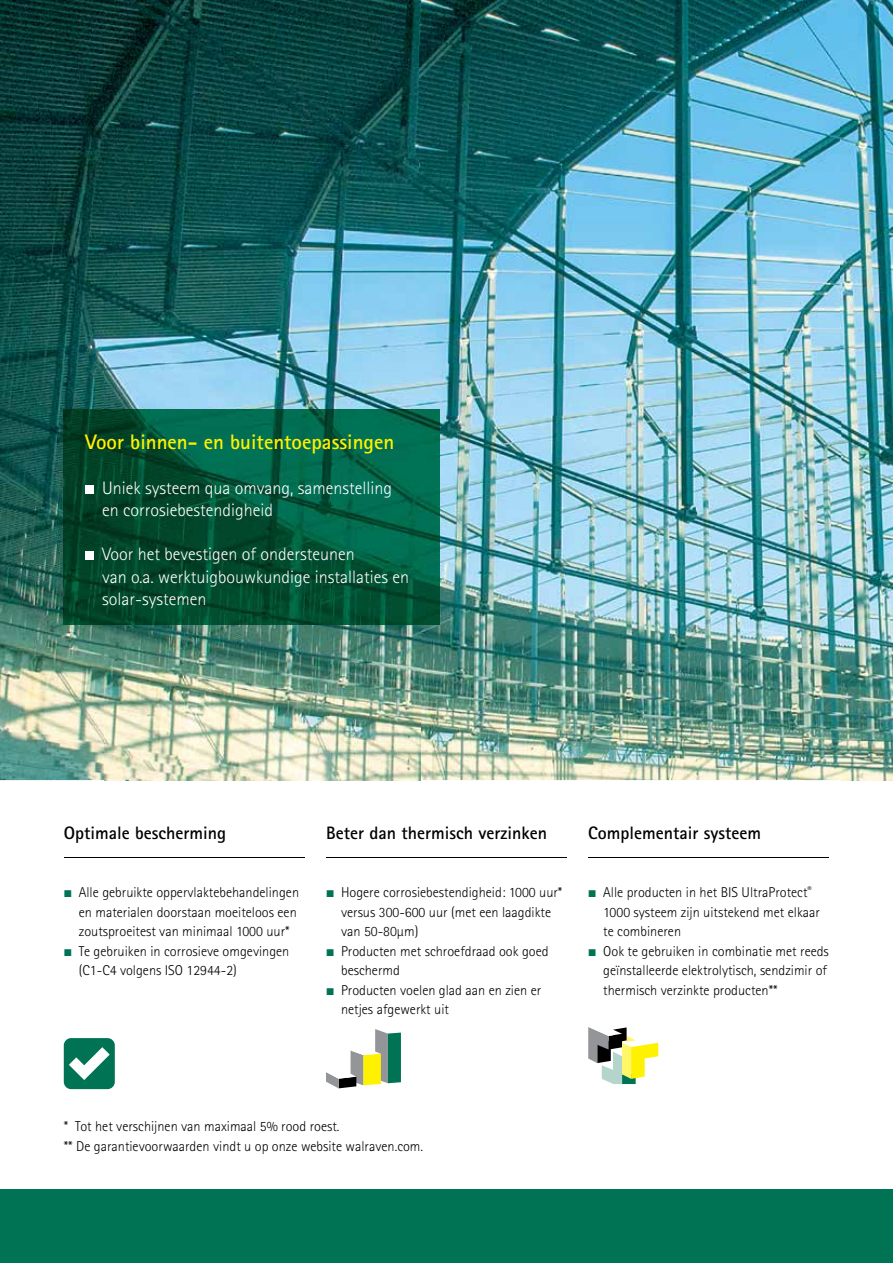
<style>
.page{position:relative;width:893px;height:1263px;background:#fff}
.page>*{position:absolute;margin:0;border:0;box-sizing:border-box;transform-origin:0 0}
.t1{font:700 21px "Rotis Sans Serif Std";color:#fff200}
.t2{font:300 18px/22.5px "Rotis Sans Serif Std";color:#fff}
.t3{font:700 18px "Rotis Sans Serif Std";color:#000}
.t4{font:300 14.25px/19.5px "Rotis Sans Serif Std";color:#000}
.s1{font-style:italic;color:#007355}
</style>
<div class="page">
<div style="left:0;top:1189px;width:893px;height:74px;background:#007355"></div>
<svg style="left:326px;top:1029px;width:75px;height:59px"></svg>
<svg style="left:588px;top:1027px;width:70px;height:57px"></svg>
<div style="left:64px;top:1038px;width:51px;height:51px;background:#007355;border-radius:7px"></div>
<svg style="left:69px;top:1047px;width:41px;height:33px"></svg>
<hr style="left:326px;top:857px;width:241px;height:1px;background:#000">
<hr style="left:64px;top:857px;width:241px;height:1px;background:#000">
<hr style="left:588px;top:857px;width:241px;height:1px;background:#000">
<img style="left:0;top:0;width:840px;height:363px">
<img style="left:840px;top:0;width:53px;height:780px">
<img style="left:0;top:363px;width:104px;height:417px">
<img style="left:104px;top:363px;width:737px;height:53px">
<img style="left:420px;top:416px;width:421px;height:364px">
<img style="left:104px;top:624px;width:316px;height:156px">
<img style="left:64px;top:410px;width:375px;height:214px">
<div style="left:85px;top:485px;width:9px;height:9px;background:#fff"></div>
<div style="left:85px;top:552px;width:9px;height:8px;background:#fff"></div>
<h1 class="t1" style="left:85px;top:428px;width:311px">Voor binnen- en buitentoepassingen</h1>
<p class="t2" style="left:102px;top:476px;width:291px">Uniek systeem qua omvang, samenstelling en corrosiebestendigheid</p>
<p class="t2" style="left:102px;top:543px;width:308px">Voor het bevestigen of ondersteunen<br>van o.a. werktuigbouwkundige installaties en solar-systemen</p>
<p class="t3" style="left:64px;top:821px;width:164px">Optimale bescherming</p>
<p class="t3" style="left:326px;top:821px;width:222px">Beter dan thermisch verzinken</p>
<p class="t3" style="left:588px;top:821px;width:174px">Complementair systeem</p>
<p class="t4" style="left:79px;top:882px;width:222px;text-indent:-15px"><span class="s1">■</span> Alle gebruikte oppervlaktebehandelingen en materialen doorstaan moeiteloos een zoutsproeitest van minimaal 1000 uur*</p>
<p class="t4" style="left:79px;top:941px;width:212px;text-indent:-15px"><span class="s1">■</span> Te gebruiken in corrosieve omgevingen (C1-C4 volgens ISO 12944-2)</p>
<p class="t4" style="left:341px;top:882px;width:223px;text-indent:-15px"><span class="s1">■</span> Hogere corrosiebestendigheid: 1000 uur* versus 300-600 uur (met een laagdikte van 50-80μm)</p>
<p class="t4" style="left:341px;top:941px;width:209px;text-indent:-15px"><span class="s1">■</span> Producten met schroefdraad ook goed beschermd</p>
<p class="t4" style="left:341px;top:980px;width:202px;text-indent:-15px"><span class="s1">■</span> Producten voelen glad aan en zien er netjes afgewerkt uit</p>
<p class="t4" style="left:603px;top:882px;width:218px;text-indent:-15px"><span class="s1">■</span> Alle producten in het BIS UltraProtect<sup>®<br></sup>1000 systeem zijn uitstekend met elkaar te combineren</p>
<p class="t4" style="left:603px;top:941px;width:227px;text-indent:-15px"><span class="s1">■</span> Ook te gebruiken in combinatie met reeds geïnstalleerde elektrolytisch, sendzimir of thermisch verzinkte producten**</p>
<p class="t4" style="left:64px;top:1116px;width:361px">* Tot het verschijnen van maximaal 5% rood roest.<br>** De garantievoorwaarden vindt u op onze website walraven.com.</p>
</div>
